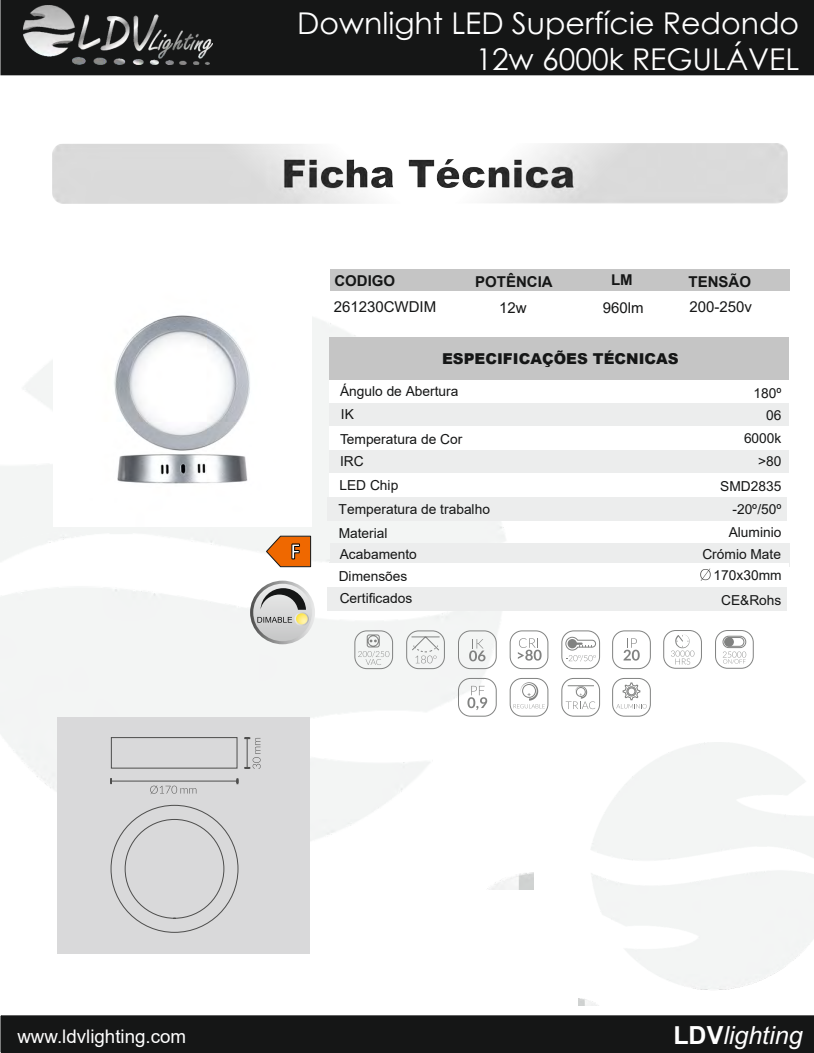
<style>
.page{position:relative;width:814px;height:1053px;background:#fff}
.page>*{position:absolute;margin:0;border:0;box-sizing:border-box;transform-origin:0 0}
.t1{font:30px/36px "Century Gothic";color:#fff;text-align:right}
.t2{font:italic 25px "Arial";color:#fff}
.t3{font:700 23.5px "Calibri";color:#fff;scale:.92 1}
.t4{font:18.75px "Arial";color:#fff}
.t5{font:700 15px "Arial";color:#151616}
.t6{font:900 15px "Arial";color:#151616}
.t7{font:15px "Arial";color:#151616}
.t8{font:15px "Arial";color:#151616}
.t9{font:13.75px/25.4px "Arial";color:#151616}
.t10{font:13.75px/25.1px "Arial";color:#151616;text-align:center}
.s1{font-style:inherit}
.s2{font-weight:700;font-style:normal}
</style>
<div class="page">
<svg style="left:1px;top:75px;width:813px;height:423px"></svg>
<div style="left:304px;top:119px;width:488px;height:60px;background:#fff;border:1px solid #d9d9da;border-radius:11px"></div>
<div style="left:52px;top:119px;width:516px;height:60px;background:#fff;border:1px solid #d9d9da;border-radius:11px"></div>
<div style="left:330px;top:269px;width:459px;height:22px;background:#c5c5c5"></div>
<div style="left:330px;top:337px;width:459px;height:42px;background:#c5c5c5"></div>
<div style="left:0;top:0;width:814px;height:75px;background:#151616"></div>
<img style="left:23px;top:5px;width:189px;height:60px">
<div style="left:1px;top:1015px;width:813px;height:37px;background:#151616"></div>
<div style="left:57px;top:717px;width:252px;height:237px;background:#d9d9da"></div>
<svg style="left:266px;top:535px;width:45px;height:32px"></svg>
<img style="left:52px;top:143px;width:735px;height:61px">
<div style="left:329px;top:380px;width:459px;height:23px;background:#fff"></div>
<div style="left:330px;top:403px;width:459px;height:23px;background:#eceded"></div>
<div style="left:330px;top:449px;width:459px;height:23px;background:#eceded"></div>
<div style="left:328px;top:497px;width:459px;height:24px;background:#eceded"></div>
<div style="left:330px;top:543px;width:459px;height:24px;background:#eceded"></div>
<div style="left:330px;top:473px;width:459px;height:23px;background:#fff"></div>
<div style="left:330px;top:426px;width:459px;height:24px;background:#fff"></div>
<div style="left:329px;top:563px;width:459px;height:24px;background:#fff"></div>
<div style="left:328px;top:587px;width:459px;height:24px;background:#eceded"></div>
<img style="left:53px;top:268px;width:258px;height:230px">
<svg style="left:250px;top:580px;width:65px;height:64px"></svg>
<svg style="left:253px;top:583px;width:59px;height:58px"></svg>
<svg style="left:294px;top:612px;width:15px;height:14px"></svg>
<svg style="left:257px;top:588px;width:51px;height:36px;background:#afafa9"></svg>
<svg style="left:354px;top:630px;width:39px;height:39px"></svg>
<svg style="left:406px;top:630px;width:39px;height:39px"></svg>
<svg style="left:469px;top:639px;width:16px;height:22px"></svg>
<div style="left:458px;top:630px;width:38px;height:38px;border:1px solid #818281;border-radius:12px"></div>
<svg style="left:518px;top:638px;width:23px;height:22px"></svg>
<div style="left:510px;top:630px;width:38px;height:38px;border:1px solid #818281;border-radius:12px"></div>
<svg style="left:561px;top:630px;width:39px;height:39px"></svg>
<svg style="left:623px;top:638px;width:17px;height:22px"></svg>
<div style="left:612px;top:630px;width:38px;height:38px;border:1px solid #818281;border-radius:12px"></div>
<div style="left:663px;top:630px;width:38px;height:38px;border:1px solid #818281;border-radius:12px"></div>
<svg style="left:671px;top:635px;width:23px;height:29px"></svg>
<div style="left:715px;top:630px;width:38px;height:38px;border:1px solid #818281;border-radius:12px"></div>
<svg style="left:722px;top:635px;width:24px;height:28px"></svg>
<div style="left:724px;top:637px;width:10px;height:9px;background:#818281;border-radius:50%"></div>
<svg style="left:467px;top:685px;width:20px;height:25px"></svg>
<div style="left:458px;top:678px;width:38px;height:38px;border:1px solid #818281;border-radius:12px"></div>
<div style="left:510px;top:678px;width:38px;height:38px;border:1px solid #818281;border-radius:12px"></div>
<svg style="left:513px;top:682px;width:32px;height:26px"></svg>
<div style="left:561px;top:678px;width:39px;height:38px;border:1px solid #818281;border-radius:12px"></div>
<svg style="left:566px;top:685px;width:29px;height:24px"></svg>
<svg style="left:612px;top:678px;width:39px;height:38px"></svg>
<svg style="left:700px;top:568px;width:11px;height:13px"></svg>
<hr style="left:111px;top:780px;width:126px;height:1px;background:#4e4e4d">
<svg style="left:150px;top:785px;width:46px;height:9px"></svg>
<svg style="left:245px;top:737px;width:16px;height:31px"></svg>
<svg style="left:110px;top:804px;width:128px;height:128px"></svg>
<div style="left:111px;top:737px;width:126px;height:31px;border:1px solid #4e4e4d"></div>
<h1 class="t1" style="left:297px;top:5px;width:503px">Downlight LED Superfície Redondo<br>12w 6000k REGULÁVEL</h1>
<p class="t5" style="left:334px;top:275px;width:62px">CODIGO</p>
<p class="t5" style="left:475px;top:271px;width:79px">POTÊNCIA</p>
<p class="t5" style="left:611px;top:274px;width:23px">LM</p>
<p class="t5" style="left:688px;top:271px;width:64px">TENSÃO</p>
<p class="t7" style="left:334px;top:296px;width:104px">2<span class="s1">612</span>30<span class="s1">CW</span>DIM</p>
<p class="t8" style="left:499px;top:297px;width:29px">12w</p>
<p class="t8" style="left:602px;top:297px;width:42px">960lm</p>
<p class="t7" style="left:689px;top:296px;width:64px">200<span class="s1">-2</span>50<span class="s1">v</span></p>
<h3 class="t3" style="left:290px;top:534px;width:12px">F</h3>
<p class="t6" style="left:442px;top:347px;width:238px">ESPECIFICAÇÕES TÉCNICAS</p>
<p class="t9" style="left:340px;top:378px;width:120px">Ángulo de Abertura</p>
<p class="t9" style="left:340px;top:401px;width:124px">IK<br>Temperatura de Cor</p>
<p class="t9" style="left:340px;top:448px;width:25px">IRC</p>
<p class="t9" style="left:339px;top:496px;width:153px">Temperatura de trabalho</p>
<p class="t9" style="left:339px;top:472px;width:60px">LED Chip</p>
<p class="t9" style="left:339px;top:523px;width:80px;line-height:20.8px">Material<br>Acabamento</p>
<p class="t9" style="left:339px;top:565px;width:75px;line-height:22px">Dimensões<br>Certificados</p>
<p class="t9" style="left:753px;top:380px;width:29px">180º</p>
<p class="t9" style="left:766px;top:402px;width:17px">06</p>
<p class="t10" style="left:744px;top:427px;width:39px">6000k</p>
<p class="t10" style="left:758px;top:449px;width:25px">&gt;80</p>
<p class="t10" style="left:732px;top:498px;width:51px">-20º/50º</p>
<p class="t10" style="left:720px;top:474px;width:63px">SMD2835</p>
<p class="t10" style="left:729px;top:521px;width:54px">Aluminio</p>
<p class="t9" style="left:702px;top:541px;width:80px">Crómio Mate</p>
<p class="t10" style="left:713px;top:562px;width:70px">170<span class="s1">x30mm<br></span>CE&amp;Rohs</p>
<h3 class="t4" style="left:17px;top:1023px;width:170px">www.ldvlighting.com</h3>
<h2 class="t2" style="left:673px;top:1026px;width:131px"><span class="s2">LDV</span>lighting</h2>
</div>
